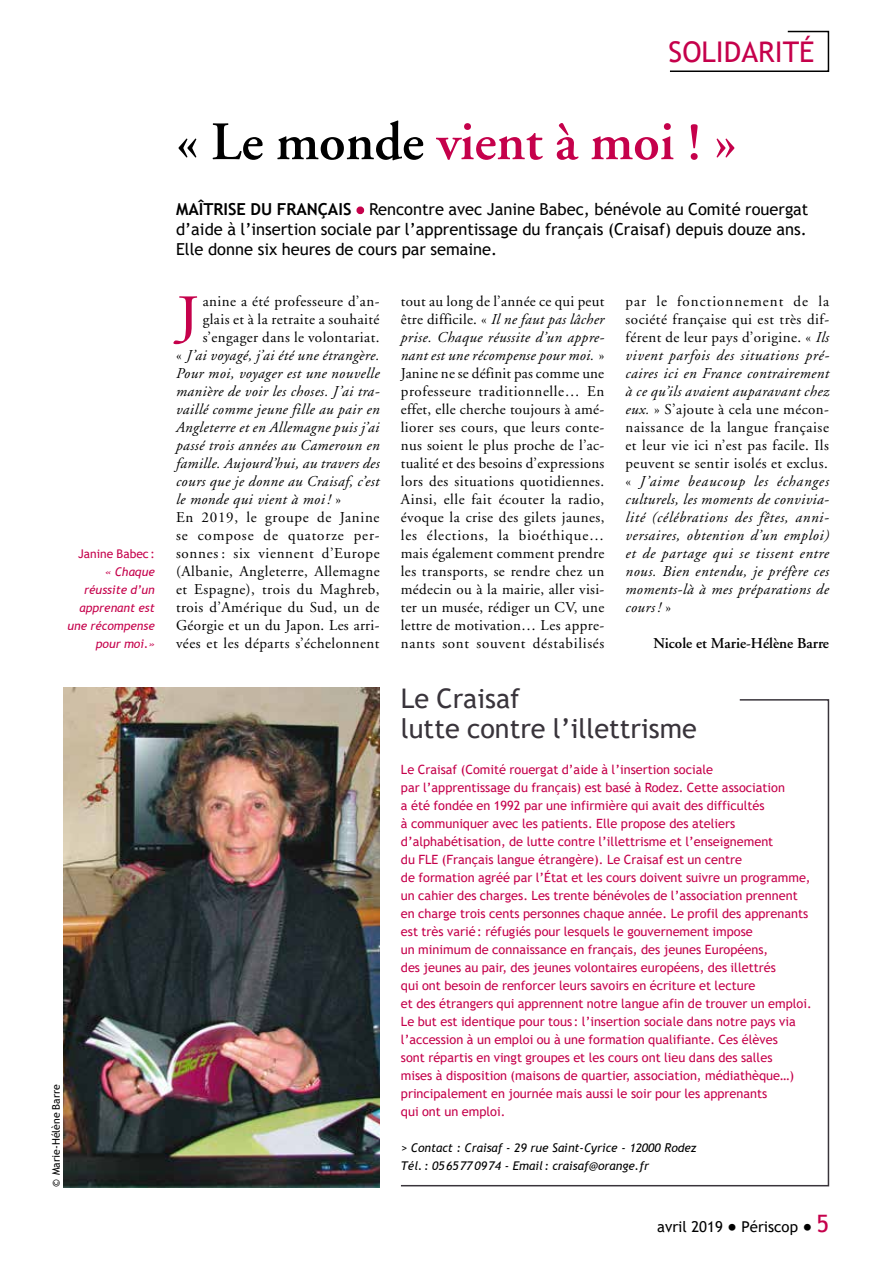
<style>
.page{position:relative;width:893px;height:1263px;background:#fff}
.page>*{position:absolute;margin:0;border:0;box-sizing:border-box;transform-origin:0 0}
.t1{font:55.5px "Adobe Garamond";color:#c5014b;scale:1.25 1}
.t2{font:600 54px "Adobe Garamond";color:#c5014b}
.t3{font:28.5px "Trebuchet MS";color:#c5014b}
.t4{font:27px/30px "Trebuchet MS";color:#39343b}
.t5{font:16.5px/19.8px "Trebuchet MS";color:#000;text-align:justify}
.t6{font:15px/18px "Adobe Garamond";letter-spacing:.03em;color:#000;text-align:justify}
.t7{font:italic 15px/18px "Adobe Garamond";letter-spacing:.03em;color:#000;text-align:justify}
.t8{font:600 15px "Adobe Garamond";color:#000}
.t9{font:15px "Adobe Garamond";letter-spacing:.055em;color:#000}
.t10{font:15px "Trebuchet MS";color:#000}
.t11{font:12.75px/18px "Trebuchet MS";color:#c5014b}
.t12{font:italic 12px/18px "Trebuchet MS";color:#000}
.t13{font:italic 12px/18px "Trebuchet MS";color:#c5014b;text-align:right}
.t14{font:12px "Trebuchet MS";color:#c5014b}
.t15{font:10.5px "Trebuchet MS";color:#000}
.s1{color:#000}
.s2{font-weight:700}
.s3{color:#c5014b}
.s4{font-style:italic}
.s5{font-style:normal}
.s6{font-size:24px}
.s7{font-size:24px;color:#c5014b}
</style>
<div class="page">
<svg style="left:356px;top:206px;width:9px;height:9px"></svg>
<img style="left:64px;top:688px;width:316px;height:499px">
<svg style="left:400px;top:699px;width:430px;height:488px"></svg>
<svg style="left:670px;top:30px;width:160px;height:42px"></svg>
<h3 class="t3" style="left:669px;top:34px;width:147px">SOLIDARITÉ</h3>
<p class="t14" style="left:78px;top:546px;width:78px">Janine Babec :</p>
<p class="t13" style="left:68px;top:563px;width:89px">« Chaque réussite d’un apprenant est une récompense pour moi.»</p>
<p class="t15" style="left:50px;top:1186px;width:104px;rotate:-90deg">© Marie-Hélène Barre</p>
<h2 class="t2" style="left:176px;top:112px;width:562px"><span class="s1">« Le monde</span> vient à moi ! »</h2>
<p class="t5" style="left:176px;top:199px;width:634px"><span class="s2">MAÎTRISE DU FRANÇAIS</span> <span class="s3">•</span> Rencontre avec Janine Babec, bénévole au Comité rouergat d’aide à l’insertion sociale par l’apprentissage du français (Craisaf) depuis douze ans.<br>Elle donne six heures de cours par semaine.</p>
<h1 class="t1" style="left:176px;top:286px;width:21px">J</h1>
<p class="t6" style="left:203px;top:293px;width:178px">anine a été professeure d’an-</p>
<p class="t6" style="left:401px;top:293px;width:205px">tout au long de l’année ce qui peut être difficile. « <span class="s4">Il ne faut pas lâcher prise. Chaque réussite d’un appre&shy;nant est une récompense pour moi.</span> » Janine ne se définit pas comme une professeure traditionnelle… En effet, elle cherche toujours à amé&shy;liorer ses cours, que leurs conte&shy;nus soient le plus proche de l’ac&shy;tualité et des besoins d’expressions lors des situations quotidiennes.<br>Ainsi, elle fait écouter la radio, évoque la crise des gilets jaunes, les élections, la bioéthique… mais également comment prendre les transports, se rendre chez un médecin ou à la mairie, aller visi&shy;ter un musée, rédiger un CV, une lettre de motivation… Les appre&shy;nants sont souvent déstabilisés</p>
<p class="t7" style="left:626px;top:293px;width:205px"><span class="s5">par le fonctionnement de la société française qui est très dif&shy;férent de leur pays d’origine. «</span> Ils vivent parfois des situations pré&shy;caires ici en France contrairement à ce qu’ils avaient auparavant chez eux. <span class="s5">» S’ajoute à cela une mécon&shy;naissance de la langue française et leur vie ici n’est pas facile. Ils peuvent se sentir isolés et exclus. «</span> J’aime beaucoup les échanges culturels, les moments de convivia&shy;lité (célébrations des fêtes, anni&shy;versaires, obtention d’un emploi) et de partage qui se tissent entre nous. Bien entendu, je préfère ces moments-là à mes préparations de cours ! <span class="s5">»</span></p>
<p class="t8" style="left:654px;top:635px;width:177px">Nicole et Marie-Hélène Barre</p>
<p class="t6" style="left:203px;top:311px;width:178px">glais et à la retraite a souhaité</p>
<p class="t6" style="left:203px;top:329px;width:178px">s’engager dans le volontariat.</p>
<p class="t7" style="left:176px;top:347px;width:205px"><span class="s5">«</span> J’ai voyagé, j’ai été une étrangère.</p>
<p class="t7" style="left:176px;top:365px;width:205px">Pour moi, voyager est une nouvelle</p>
<p class="t7" style="left:176px;top:383px;width:205px">manière de voir les choses. J’ai tra-</p>
<p class="t7" style="left:176px;top:401px;width:205px">vaillé comme jeune fille au pair en</p>
<p class="t7" style="left:176px;top:419px;width:205px">Angleterre et en Allemagne puis j’ai</p>
<p class="t7" style="left:176px;top:437px;width:205px">passé trois années au Cameroun en</p>
<p class="t7" style="left:176px;top:455px;width:205px">famille. Aujourd’hui, au travers des</p>
<p class="t7" style="left:176px;top:473px;width:205px">cours que je donne au Craisaf, c’est</p>
<p class="t7" style="left:176px;top:491px;width:166px">le monde qui vient à moi ! <span class="s5">»</span></p>
<p class="t6" style="left:176px;top:509px;width:205px">En 2019, le groupe de Janine</p>
<p class="t9" style="left:176px;top:527px;width:205px">se compose de quatorze per-</p>
<p class="t6" style="left:176px;top:545px;width:205px">sonnes : six viennent d’Europe</p>
<p class="t6" style="left:176px;top:563px;width:205px">(Albanie, Angleterre, Allemagne</p>
<p class="t6" style="left:176px;top:581px;width:205px">et Espagne), trois du Maghreb,</p>
<p class="t6" style="left:176px;top:599px;width:205px">trois d’Amérique du Sud, un de</p>
<p class="t6" style="left:176px;top:617px;width:205px">Géorgie et un du Japon. Les arri-</p>
<p class="t6" style="left:176px;top:635px;width:205px">vées et les départs s’échelonnent</p>
<h3 class="t4" style="left:401px;top:683px;width:297px">Le Craisaf<br>lutte contre l’illettrisme</h3>
<p class="t11" style="left:401px;top:760px;width:412px">Le Craisaf (Comité rouergat d’aide à l’insertion sociale<br>par l’apprentissage du français) est basé à Rodez. Cette association<br>a été fondée en 1992 par une infirmière qui avait des difficultés<br>à communiquer avec les patients. Elle propose des ateliers d’alphabétisation, de lutte contre l’illettrisme et l’enseignement<br>du FLE (Français langue étrangère). Le Craisaf est un centre<br>de formation agréé par l’État et les cours doivent suivre un programme, un cahier des charges. Les trente bénévoles de l’association prennent en charge trois cents personnes chaque année. Le profil des apprenants est très varié: réfugiés pour lesquels le gouvernement impose<br>un minimum de connaissance en français, des jeunes Européens,<br>des jeunes au pair, des jeunes volontaires européens, des illettrés<br>qui ont besoin de renforcer leurs savoirs en écriture et lecture<br>et des étrangers qui apprennent notre langue afin de trouver un emploi.<br>Le but est identique pour tous : l’insertion sociale dans notre pays via l’accession à un emploi ou à une formation qualifiante. Ces élèves<br>sont répartis en vingt groupes et les cours ont lieu dans des salles<br>mises à disposition (maisons de quartier, association, médiathèque…) principalement en journée mais aussi le soir pour les apprenants<br>qui ont un emploi.</p>
<p class="t12" style="left:401px;top:1139px;width:297px">&gt; Contact : Craisaf - 29 rue Saint-Cyrice - 12000 Rodez<br>Tél.: 0565770974 - Email: craisaf@orange.fr</p>
<p class="t10" style="left:657px;top:1217px;width:174px">avril 2019 <span class="s6">•</span> Périscop <span class="s6">•</span><span class="s7">5</span></p>
</div>
